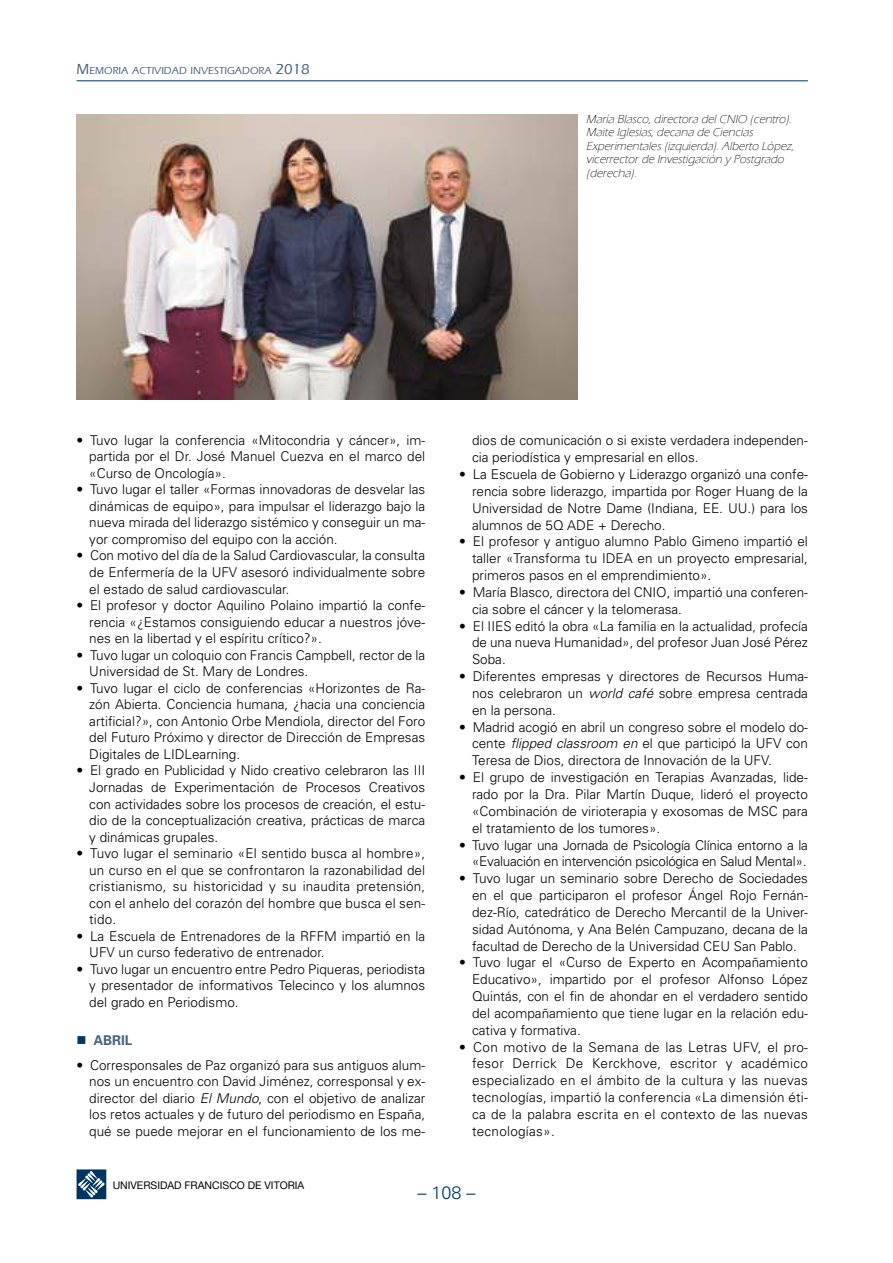
<style>
.page{position:relative;width:893px;height:1263px;background:#fff}
.page>*{position:absolute;margin:0;border:0;box-sizing:border-box;transform-origin:0 0}
.t1{font:300 18px "Univers";color:#003763}
.t2{font:300 13.5px/16.5px "Univers";color:#000;text-align:justify}
.t3{font:300 13.5px/16.8px "Univers";letter-spacing:-.02em;color:#000;text-align:right}
.t4{font:700 13.5px "Univers";color:#4e627d}
.t5{font:italic 300 12px/13.5px "Eras ITC";color:#000}
.t6{font:500 10.5px "Eras ITC";color:#4e627d}
.t7{font:10.5px "Helvetica Neue";color:#000}
.s1{font-size:15px}
.s2{font-style:italic}
</style>
<div class="page">
<hr style="left:77px;top:80px;width:731px;height:1px;background:#003763">
<svg style="left:77px;top:1169px;width:29px;height:30px"></svg>
<img style="left:77px;top:115px;width:501px;height:285px">
<p class="t6" style="left:77px;top:65px;width:235px"><span class="s1">M</span>EMORIA ACTIVIDAD INVESTIGADORA <span class="s1">2018</span></p>
<p class="t5" style="left:586px;top:112px;width:211px">María Blasco,directora delCNIO (centro).<br>Maite Iglesias,decana de Ciencias Experimentales(izquierda).Alberto López, vicerrectorde Investigación y Postgrado (derecha).</p>
<p class="t2" style="left:89px;top:431px;width:337px;text-indent:-13px">• Tuvo lugar la conferencia «Mitocondria y cáncer», im&shy;partida por el Dr. José Manuel Cuezva en el marco del «Curso de Oncología».</p>
<p class="t2" style="left:89px;top:481px;width:337px;text-indent:-13px">• Tuvo lugar el taller «Formas innovadoras de desvelar las dinámicas de equipo», para impulsar el liderazgo bajo la nueva mirada del liderazgo sistémico y conseguir un ma&shy;yor compromiso del equipo con la acción.</p>
<p class="t2" style="left:89px;top:547px;width:337px;text-indent:-13px">• Con motivo del día de la Salud Cardiovascular, la consulta de Enfermería de la UFV asesoró individualmente sobre el estado de salud cardiovascular.</p>
<p class="t2" style="left:89px;top:597px;width:337px;text-indent:-13px">• El profesor y doctor Aquilino Polaino impartió la confe&shy;rencia «¿Estamos consiguiendo educar a nuestros jóve&shy;nes en la libertad y el espíritu crítico?».</p>
<p class="t2" style="left:89px;top:646px;width:337px;text-indent:-13px">• Tuvo lugar un coloquio con Francis Campbell, rector de la<br>Universidad de St. Mary de Londres.</p>
<p class="t2" style="left:89px;top:679px;width:337px;text-indent:-13px">• Tuvo lugar el ciclo de conferencias «Horizontes de Ra&shy;zón Abierta. Conciencia humana, ¿hacia una conciencia artificial?», con Antonio Orbe Mendiola, director del Foro del Futuro Próximo y director de Dirección de Empresas Digitales de LIDLearning.</p>
<p class="t2" style="left:89px;top:762px;width:337px;text-indent:-13px">• El grado en Publicidad y Nido creativo celebraron las III Jornadas de Experimentación de Procesos Creativos con actividades sobre los procesos de creación, el estu&shy;dio de la conceptualización creativa, prácticas de marca y dinámicas grupales.</p>
<p class="t2" style="left:89px;top:845px;width:337px;text-indent:-13px">• Tuvo lugar el seminario «El sentido busca al hombre», un curso en el que se confrontaron la razonabilidad del cristianismo, su historicidad y su inaudita pretensión, con el anhelo del corazón del hombre que busca el sen&shy;tido.</p>
<p class="t2" style="left:89px;top:927px;width:337px;text-indent:-13px">• La Escuela de Entrenadores de la RFFM impartió en la<br>UFV un curso federativo de entrenador.</p>
<p class="t2" style="left:89px;top:960px;width:337px;text-indent:-13px">• Tuvo lugar un encuentro entre Pedro Piqueras, periodista y presentador de informativos Telecinco y los alumnos del grado en Periodismo.</p>
<p class="t4" style="left:93px;top:1031px;width:41px">ABRIL</p>
<p class="t2" style="left:89px;top:1056px;width:337px;text-indent:-13px">• Corresponsales de Paz organizó para sus antiguos alum&shy;nos un encuentro con David Jiménez, corresponsal y ex&shy;director del diario <span class="s2">El Mundo</span>, con el objetivo de analizar los retos actuales y de futuro del periodismo en España, qué se puede mejorar en el funcionamiento de los me-</p>
<p class="t2" style="left:472px;top:432px;width:337px">dios de comunicación o si existe verdadera independen&shy;cia periodística y empresarial en ellos.</p>
<p class="t2" style="left:472px;top:465px;width:337px;text-indent:-13px">• La Escuela de Gobierno y Liderazgo organizó una confe&shy;rencia sobre liderazgo, impartida por Roger Huang de la Universidad de Notre Dame (Indiana, EE. UU.) para los alumnos de 5Q ADE + Derecho.</p>
<p class="t2" style="left:472px;top:533px;width:337px;text-indent:-13px">• El profesor y antiguo alumno Pablo Gimeno impartió el taller «Transforma tu IDEA en un proyecto empresarial, primeros pasos en el emprendimiento».</p>
<p class="t2" style="left:472px;top:583px;width:337px;text-indent:-13px">• María Blasco, directora del CNIO, impartió una conferen&shy;cia sobre el cáncer y la telomerasa.</p>
<p class="t2" style="left:472px;top:617px;width:337px;text-indent:-13px">• El IIES editó la obra «La familia en la actualidad, profecía de una nueva Humanidad», del profesor Juan José Pérez Soba.</p>
<p class="t2" style="left:472px;top:667px;width:337px;text-indent:-13px">• Diferentes empresas y directores de Recursos Huma&shy;nos celebraron un <span class="s2">world café</span> sobre empresa centrada en la persona.</p>
<p class="t2" style="left:472px;top:718px;width:337px;text-indent:-13px">• Madrid acogió en abril un congreso sobre el modelo do&shy;cente <span class="s2">flipped classroom en</span> el que participó la UFV con Teresa de Dios, directora de Innovación de la UFV.</p>
<p class="t2" style="left:472px;top:769px;width:337px;text-indent:-13px">• El grupo de investigación en Terapias Avanzadas, lide&shy;rado por la Dra. Pilar Martín Duque, lideró el proyecto «Combinación de virioterapia y exosomas de MSC para el tratamiento de los tumores».</p>
<p class="t3" style="left:459px;top:836px;width:350px">• Tuvo lugar una Jornada de Psicología Clínica entorno a la «Evaluación en intervención psicológica en Salud Mental».</p>
<p class="t2" style="left:472px;top:870px;width:337px;text-indent:-13px">• Tuvo lugar un seminario sobre Derecho de Sociedades en el que participaron el profesor Ángel Rojo Fernán&shy;dez-Río, catedrático de Derecho Mercantil de la Univer&shy;sidad Autónoma, y Ana Belén Campuzano, decana de la facultad de Derecho de la Universidad CEU San Pablo.</p>
<p class="t2" style="left:472px;top:954px;width:337px;text-indent:-13px">• Tuvo lugar el «Curso de Experto en Acompañamiento Educativo», impartido por el profesor Alfonso López Quintás, con el fin de ahondar en el verdadero sentido del acompañamiento que tiene lugar en la relación edu&shy;cativa y formativa.</p>
<p class="t2" style="left:472px;top:1038px;width:337px;text-indent:-13px">• Con motivo de la Semana de las Letras UFV, el pro&shy;fesor Derrick De Kerckhove, escritor y académico especializado en el ámbito de la cultura y las nuevas tecnologías, impartió la conferencia «La dimensión éti&shy;ca de la palabra escrita en el contexto de las nuevas tecnologías».</p>
<p class="t7" style="left:113px;top:1178px;width:193px">UNIVERSIDAD FRANCISCO DE VITORIA</p>
<h1 class="t1" style="left:417px;top:1182px;width:60px">– 108 –</h1>
</div>
